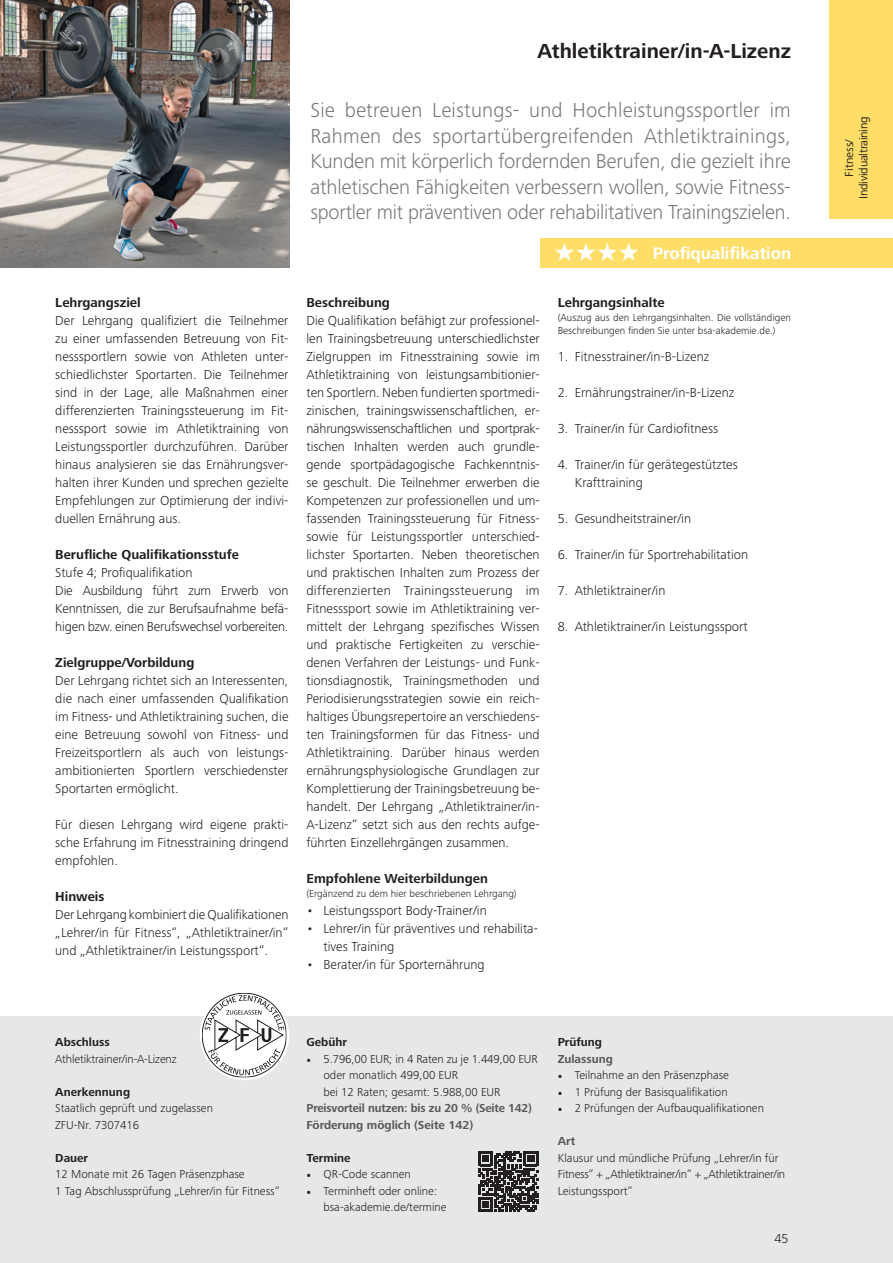
<style>
.page{position:relative;width:893px;height:1263px;background:#fff}
.page>*{position:absolute;margin:0;border:0;box-sizing:border-box;transform-origin:0 0}
.t1{font:300 21px/25.5px "Frutiger Next Pro";letter-spacing:-.01em;color:#76787b;text-align:justify}
.t2{font:700 21px "Frutiger Next Pro";color:#231f20}
.t3{font:700 17.4px "Frutiger Next Pro";color:#fff}
.t4{font:300 13.5px/18px "Frutiger Next Pro";color:#231f20;text-align:justify}
.t5{font:700 13.5px "Frutiger Next Pro";color:#231f20}
.t6{font:300 12px/16.5px "Frutiger Next Pro";color:#231f20}
.t7{font:700 12px/16.5px "Frutiger Next Pro";letter-spacing:-.005em;color:#57585a}
.t8{font:700 12px "Frutiger Next Pro";color:#231f20}
.t9{font:12px/14.4px "Frutiger Next Pro";letter-spacing:-.02em;color:#231f20;text-align:center}
.t10{font:300 10.5px/13.5px "Frutiger Next Pro";color:#231f20}
.s1{font-family:"Minion Pro";font-weight:400}
</style>
<div class="page">
<img style="left:0;top:0;width:289px;height:268px">
<div style="left:0;top:1016px;width:893px;height:247px;background:#e6e7e9"></div>
<svg style="left:478px;top:1151px;width:60px;height:61px"></svg>
<div style="left:200px;top:991px;width:89px;height:89px;background:#fff;border-radius:50%"></div>
<svg style="left:202px;top:993px;width:85px;height:84px"></svg>
<div style="left:540px;top:238px;width:353px;height:30px;background:#ffde68"></div>
<svg style="left:555px;top:243px;width:83px;height:18px"></svg>
<div style="left:829px;top:0;width:64px;height:219px;background:#ffde68"></div>
<p class="t5" style="left:55px;top:295px;width:87px">Lehrgangsziel</p>
<p class="t4" style="left:55px;top:312px;width:235px">Der Lehrgang qualifiziert die Teilnehmer zu einer umfassenden Betreuung von Fit&shy;nesssportlern sowie von Athleten unter&shy;schiedlichster Sportarten. Die Teilnehmer sind in der Lage, alle Maßnahmen einer differenzierten Trainingssteuerung im Fit&shy;nesssport sowie im Athletiktraining von Leistungssportler durchzuführen. Darüber hinaus analysieren sie das Ernährungsver&shy;halten ihrer Kunden und sprechen gezielte Empfehlungen zur Optimierung der indivi&shy;duellen Ernährung aus.</p>
<p class="t5" style="left:55px;top:547px;width:185px">Berufliche Qualifikationsstufe</p>
<p class="t4" style="left:55px;top:564px;width:235px;text-align:left">Stufe 4; Profiqualifikation<br>Die Ausbildung führt zum Erwerb von Kenntnissen, die zur Berufsaufnahme befä&shy;higen bzw. einen Berufswechsel vorbereiten.</p>
<p class="t5" style="left:55px;top:655px;width:141px">Zielgruppe/Vorbildung</p>
<p class="t4" style="left:55px;top:672px;width:235px">Der Lehrgang richtet sich an Interessenten, die nach einer umfassenden Qualifikation im Fitness- und Athletiktraining suchen, die eine Betreuung sowohl von Fitness- und Freizeitsportlern als auch von leistungs&shy;ambitionierten Sportlern verschiedenster Sportarten ermöglicht.</p>
<p class="t4" style="left:55px;top:816px;width:235px">Für diesen Lehrgang wird eigene prakti&shy;sche Erfahrung im Fitnesstraining dringend empfohlen.</p>
<p class="t5" style="left:55px;top:889px;width:51px">Hinweis</p>
<p class="t4" style="left:55px;top:906px;width:235px">Der Lehrgang kombiniert die Qualifikationen „Lehrer/in für Fitness“, „Athletiktrainer/in“ und „Athletiktrainer/in Leistungssport“.</p>
<h1 class="t2" style="left:537px;top:39px;width:255px">Athletiktrainer/in-A-Lizenz</h1>
<p class="t1" style="left:310px;top:97px;width:482px">Sie betreuen Leistungs- und Hochleistungssportler im Rahmen des sportartübergreifenden Athletiktrainings, Kunden mit körperlich fordernden Berufen, die gezielt ihre athletischen Fähigkeiten verbessern wollen, sowie Fitness&shy;sportler mit präventiven oder rehabilitativen Trainingszielen.</p>
<p class="t5" style="left:306px;top:295px;width:85px">Beschreibung</p>
<p class="t4" style="left:306px;top:312px;width:235px">Die Qualifikation befähigt zur professionel&shy;len Trainingsbetreuung unterschiedlichster Zielgruppen im Fitnesstraining sowie im Athletiktraining von leistungsambitionier&shy;ten Sportlern. Neben fundierten sportmedi&shy;zinischen, trainingswissenschaftlichen, er&shy;nährungswissenschaftlichen und sportprak&shy;tischen Inhalten werden auch grundle&shy;gende sportpädagogische Fachkenntnis&shy;se geschult. Die Teilnehmer erwerben die Kompetenzen zur professionellen und um&shy;fassenden Trainingssteuerung für Fitness&shy;sowie für Leistungssportler unterschied&shy;lichster Sportarten. Neben theoretischen und praktischen Inhalten zum Prozess der differenzierten Trainingssteuerung im Fitnesssport sowie im Athletiktraining ver&shy;mittelt der Lehrgang spezifisches Wissen und praktische Fertigkeiten zu verschie&shy;denen Verfahren der Leistungs- und Funk&shy;tionsdiagnostik, Trainingsmethoden und Periodisierungsstrategien sowie ein reich&shy;haltiges Übungsrepertoire an verschiedens&shy;ten Trainingsformen für das Fitness- und Athletiktraining. Darüber hinaus werden ernährungsphysiologische Grundlagen zur Komplettierung der Trainingsbetreuung be&shy;handelt. Der Lehrgang „Athletiktrainer/in-A-Lizenz“ setzt sich aus den rechts aufge&shy;führten Einzellehrgängen zusammen.</p>
<p class="t5" style="left:306px;top:871px;width:183px">Empfohlene Weiterbildungen</p>
<p class="t10" style="left:306px;top:887px;width:212px">(Ergänzend zu dem hier beschriebenen Lehrgang)</p>
<p class="t4" style="left:306px;top:901px;width:182px">• Leistungssport Body-Trainer/in</p>
<p class="t4" style="left:323px;top:919px;width:216px;text-indent:-17px">• Lehrer/in für präventives und rehabilita&shy;tives Training</p>
<p class="t4" style="left:306px;top:955px;width:180px">• Berater/in für Sporternährung</p>
<p class="t3" style="left:653px;top:243px;width:140px">Profiqualifikation</p>
<p class="t5" style="left:558px;top:295px;width:109px">Lehrgangsinhalte</p>
<p class="t10" style="left:558px;top:311px;width:235px">(Auszug aus den Lehrgangsinhalten. Die vollständigen<br>Beschreibungen finden Sie unter bsa-akademie.de.)</p>
<p class="t4" style="left:558px;top:347px;width:153px">1. Fitnesstrainer/in-B-Lizenz</p>
<p class="t4" style="left:558px;top:383px;width:178px">2. Ernährungstrainer/in-B-Lizenz</p>
<p class="t4" style="left:558px;top:419px;width:162px">3. Trainer/in für Cardiofitness</p>
<p class="t4" style="left:575px;top:455px;width:165px;text-indent:-17px">4. Trainer/in für gerätegestütztes<br>Krafttraining</p>
<p class="t4" style="left:558px;top:509px;width:135px">5. Gesundheitstrainer/in</p>
<p class="t4" style="left:558px;top:545px;width:192px">6. Trainer/in für Sportrehabilitation</p>
<p class="t4" style="left:558px;top:581px;width:109px">7. Athletiktrainer/in</p>
<p class="t4" style="left:558px;top:617px;width:191px">8. Athletiktrainer/in Leistungssport</p>
<p class="t8" style="left:55px;top:1035px;width:56px">Abschluss</p>
<p class="t6" style="left:55px;top:1050px;width:123px">Athletiktrainer/in-A-Lizenz</p>
<p class="t8" style="left:55px;top:1085px;width:76px">Anerkennung</p>
<p class="t6" style="left:55px;top:1100px;width:159px">Staatlich geprüft und zugelassen<br>ZFU-Nr. 7307416</p>
<p class="t8" style="left:55px;top:1151px;width:35px">Dauer</p>
<p class="t6" style="left:55px;top:1166px;width:226px">12 Monate mit 26 Tagen Präsenzphase<br>1 Tag Abschlussprüfung „Lehrer/in für Fitness“</p>
<p class="t8" style="left:306px;top:1035px;width:42px">Gebühr</p>
<p class="t6" style="left:323px;top:1050px;width:216px;text-indent:-17px"><span class="s1">•</span> 5.796,00 EUR; in 4 Raten zu je 1.449,00 EUR oder monatlich 499,00 EUR<br>bei 12 Raten; gesamt: 5.988,00 EUR</p>
<p class="t7" style="left:306px;top:1100px;width:227px">Preisvorteil nutzen: bis zu 20 % (Seite 142)<br>Förderung möglich (Seite 142)</p>
<p class="t8" style="left:306px;top:1151px;width:46px">Termine</p>
<p class="t6" style="left:306px;top:1166px;width:106px"><span class="s1">•</span> QR-Code scannen</p>
<p class="t6" style="left:323px;top:1182px;width:125px;text-indent:-17px"><span class="s1">•</span> Terminheft oder online: bsa-akademie.de/termine</p>
<p class="t8" style="left:558px;top:1035px;width:46px">Prüfung</p>
<p class="t7" style="left:558px;top:1050px;width:57px">Zulassung</p>
<p class="t6" style="left:558px;top:1067px;width:173px"><span class="s1">•</span> Teilnahme an den Präsenzphase</p>
<p class="t6" style="left:558px;top:1083px;width:172px"><span class="s1">•</span> 1 Prüfung der Basisqualifikation</p>
<p class="t6" style="left:558px;top:1100px;width:208px"><span class="s1">•</span> 2 Prüfungen der Aufbauqualifikationen</p>
<p class="t7" style="left:558px;top:1133px;width:19px">Art</p>
<p class="t6" style="left:558px;top:1149px;width:229px">Klausur und mündliche Prüfung „Lehrer/in für<br>Fitness“ + „Athletiktrainer/in“ + „Athletiktrainer/in<br>Leistungssport“</p>
<p class="t4" style="left:774px;top:1229px;width:16px">45</p>
<p class="t9" style="left:842px;top:199px;width:84px;rotate:-90deg">Fitness/<br>Individualtraining</p>
</div>
